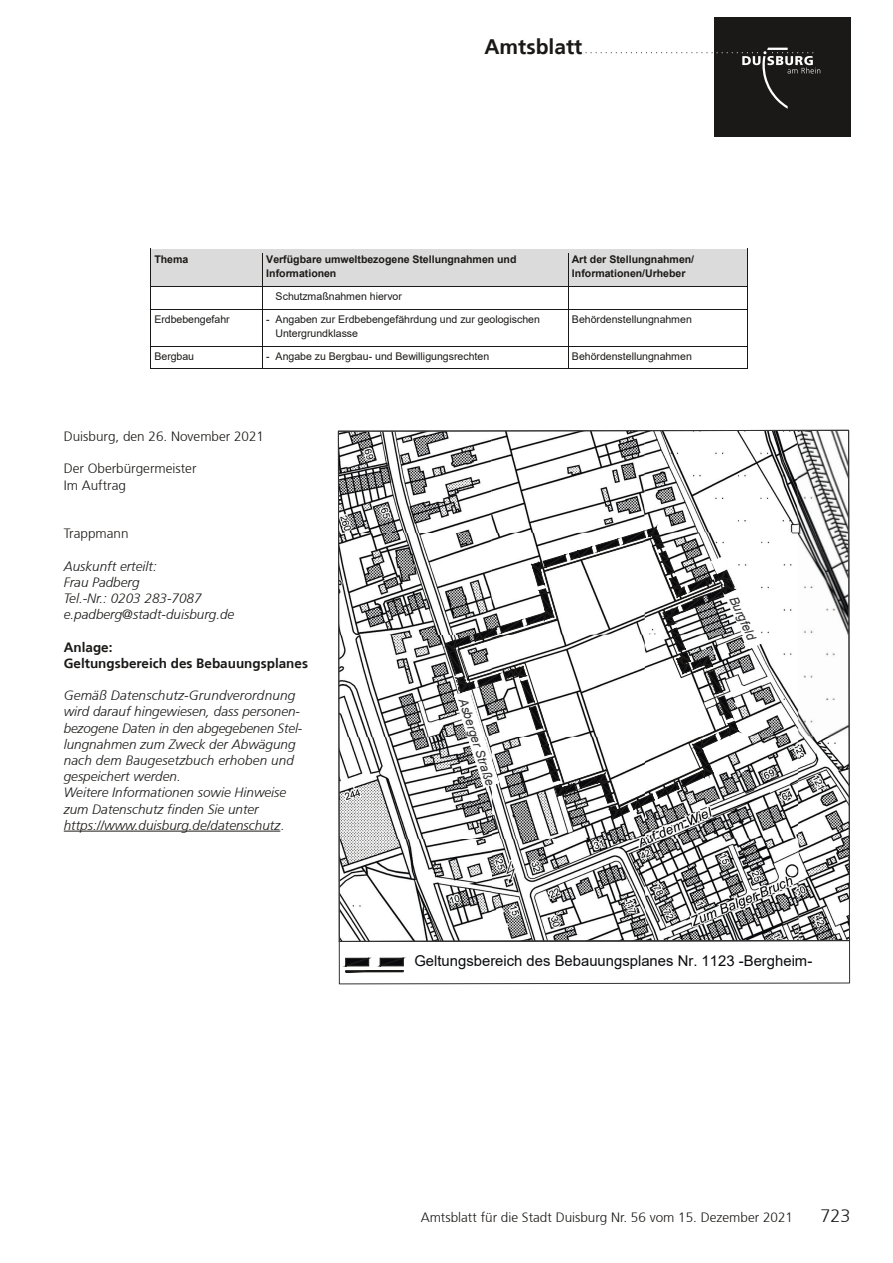
<style>
.page{position:relative;width:893px;height:1263px;background:#fff}
.page>*{position:absolute;margin:0;border:0;box-sizing:border-box;transform-origin:0 0}
.t1{font:72px "Duisburg Logo";color:#1b1917}
.t2{font:700 21px "Frutiger 65";color:#1b1917}
.t3{font:300 18px "Frutiger 45";color:#1b1917}
.t4{font:14.85px "Arial";color:#090a0d}
.t5{font:italic 300 13.5px/16.2px "Frutiger 46";color:#1b1917}
.t6{font:300 13.5px/16.2px "Frutiger 45";color:#1b1917}
.t7{font:700 13.5px/16.2px "Frutiger 65";color:#1b1917}
.t8{font:italic 12.45px "Arial";color:#323233}
.t9{font:10.5px/14.5px "Arial";letter-spacing:-.005em;color:#1b1917}
.t10{font:700 10.5px/14.5px "Arial";color:#1b1917}
.s1{color:#fff}
.s2{font-family:"Frutiger 45";font-style:normal}
</style>
<div class="page">
<div style="left:714px;top:17px;width:136px;height:119px;background:#1b1917"></div>
<hr style="left:64px;top:831px;width:216px;height:1px;background:#1b1917">
<div style="left:151px;top:249px;width:111px;height:37px;background:#dbdbdb"></div>
<div style="left:266px;top:253px;width:299px;height:15px;background:#dbdbdb"></div>
<div style="left:266px;top:268px;width:299px;height:14px;background:#dbdbdb"></div>
<div style="left:569px;top:249px;width:178px;height:37px;background:#dbdbdb"></div>
<hr style="left:263px;top:249px;width:305px;height:4px;background:#dbdbdb">
<hr style="left:568px;top:249px;width:179px;height:4px;background:#dbdbdb">
<hr style="left:150px;top:253px;width:1px;height:33px;background:#1b1917">
<hr style="left:262px;top:282px;width:306px;height:4px;background:#dbdbdb">
<hr style="left:262px;top:253px;width:1px;height:33px;background:#1b1917">
<hr style="left:568px;top:253px;width:1px;height:33px;background:#1b1917">
<hr style="left:747px;top:253px;width:1px;height:33px;background:#1b1917">
<hr style="left:151px;top:286px;width:111px;height:1px;background:#1b1917">
<hr style="left:263px;top:286px;width:305px;height:1px;background:#1b1917">
<hr style="left:568px;top:286px;width:179px;height:1px;background:#1b1917">
<svg style="left:150px;top:286px;width:1px;height:27px"></svg>
<hr style="left:151px;top:309px;width:111px;height:1px;background:#1b1917">
<svg style="left:262px;top:286px;width:1px;height:27px"></svg>
<hr style="left:263px;top:309px;width:305px;height:1px;background:#1b1917">
<svg style="left:568px;top:287px;width:1px;height:26px"></svg>
<hr style="left:568px;top:309px;width:179px;height:1px;background:#1b1917">
<svg style="left:747px;top:286px;width:1px;height:27px"></svg>
<hr style="left:150px;top:313px;width:1px;height:33px;background:#1b1917">
<hr style="left:262px;top:313px;width:1px;height:33px;background:#1b1917">
<hr style="left:568px;top:313px;width:1px;height:33px;background:#1b1917">
<hr style="left:747px;top:313px;width:1px;height:33px;background:#1b1917">
<hr style="left:151px;top:346px;width:111px;height:1px;background:#1b1917">
<hr style="left:263px;top:346px;width:305px;height:1px;background:#1b1917">
<hr style="left:568px;top:346px;width:179px;height:1px;background:#1b1917">
<svg style="left:150px;top:346px;width:1px;height:23px"></svg>
<hr style="left:151px;top:368px;width:111px;height:1px;background:#1b1917">
<svg style="left:262px;top:346px;width:1px;height:23px"></svg>
<hr style="left:263px;top:368px;width:305px;height:1px;background:#1b1917">
<svg style="left:568px;top:347px;width:1px;height:21px"></svg>
<hr style="left:568px;top:368px;width:179px;height:1px;background:#1b1917">
<svg style="left:747px;top:346px;width:1px;height:23px"></svg>
<svg style="left:338px;top:430px;width:512px;height:510px"></svg>
<svg style="left:338px;top:940px;width:512px;height:45px"></svg>
<h2 class="t2" style="left:484px;top:34px;width:100px">Amtsblatt</h2>
<h1 class="t1" style="left:585px;top:-14px;width:236px">..............<span class="s1">...L</span></h1>
<p class="t10" style="left:154px;top:252px;width:35px">Thema</p>
<p class="t10" style="left:266px;top:252px;width:252px">Verfügbare umweltbezogene Stellungnahmen und<br>Informationen</p>
<p class="t10" style="left:572px;top:252px;width:124px">Art der Stellungnahmen/<br>Informationen/Urheber</p>
<p class="t9" style="left:276px;top:289px;width:128px">Schutzmaßnahmen hiervor</p>
<p class="t9" style="left:154px;top:312px;width:77px">Erdbebengefahr</p>
<p class="t9" style="left:276px;top:312px;width:266px;text-indent:-9px">- Angaben zur Erdbebengefährdung und zur geologischen<br>Untergrundklasse</p>
<p class="t9" style="left:572px;top:312px;width:122px">Behördenstellungnahmen</p>
<p class="t9" style="left:154px;top:349px;width:41px">Bergbau</p>
<p class="t9" style="left:266px;top:349px;width:224px">- Angabe zu Bergbau- und Bewilligungsrechten</p>
<p class="t9" style="left:572px;top:349px;width:122px">Behördenstellungnahmen</p>
<p class="t6" style="left:64px;top:428px;width:202px">Duisburg, den 26. November 2021</p>
<p class="t6" style="left:64px;top:461px;width:134px">Der Oberbürgermeister<br>Im Auftrag</p>
<p class="t6" style="left:64px;top:525px;width:66px">Trappmann</p>
<p class="t5" style="left:64px;top:558px;width:172px">Auskunft erteilt:<br>Frau Padberg<br>Tel.-Nr.: 0203 283-7087 e.padberg@stadt-duisburg.de</p>
<p class="t7" style="left:64px;top:639px;width:246px">Anlage:<br>Geltungsbereich des Bebauungsplanes</p>
<p class="t5" style="left:64px;top:687px;width:240px">Gemäß Datenschutz-Grundverordnung wird darauf hingewiesen, dass personen&shy;bezogene Daten in den abgegebenen Stel&shy;lungnahmen zum Zweck der Abwägung nach dem Baugesetzbuch erhoben und gespeichert werden.<br>Weitere Informationen sowie Hinweise zum Datenschutz finden Sie unter https://www.duisburg.de/datenschutz<span class="s2">.</span></p>
<p class="t8" style="left:470px;top:696px;width:93px;rotate:72deg">Asberger Straße</p>
<p class="t8" style="left:740px;top:594px;width:48px;rotate:65deg">Burgfeld</p>
<p class="t4" style="left:414px;top:950px;width:399px">Geltungsbereich des Bebauungsplanes Nr. 1123 -Bergheim-</p>
<p class="t6" style="left:421px;top:1209px;width:374px">Amtsblatt für die Stadt Duisburg Nr. 56 vom 15. Dezember 2021</p>
<h3 class="t3" style="left:820px;top:1206px;width:32px">723</h3>
</div>
